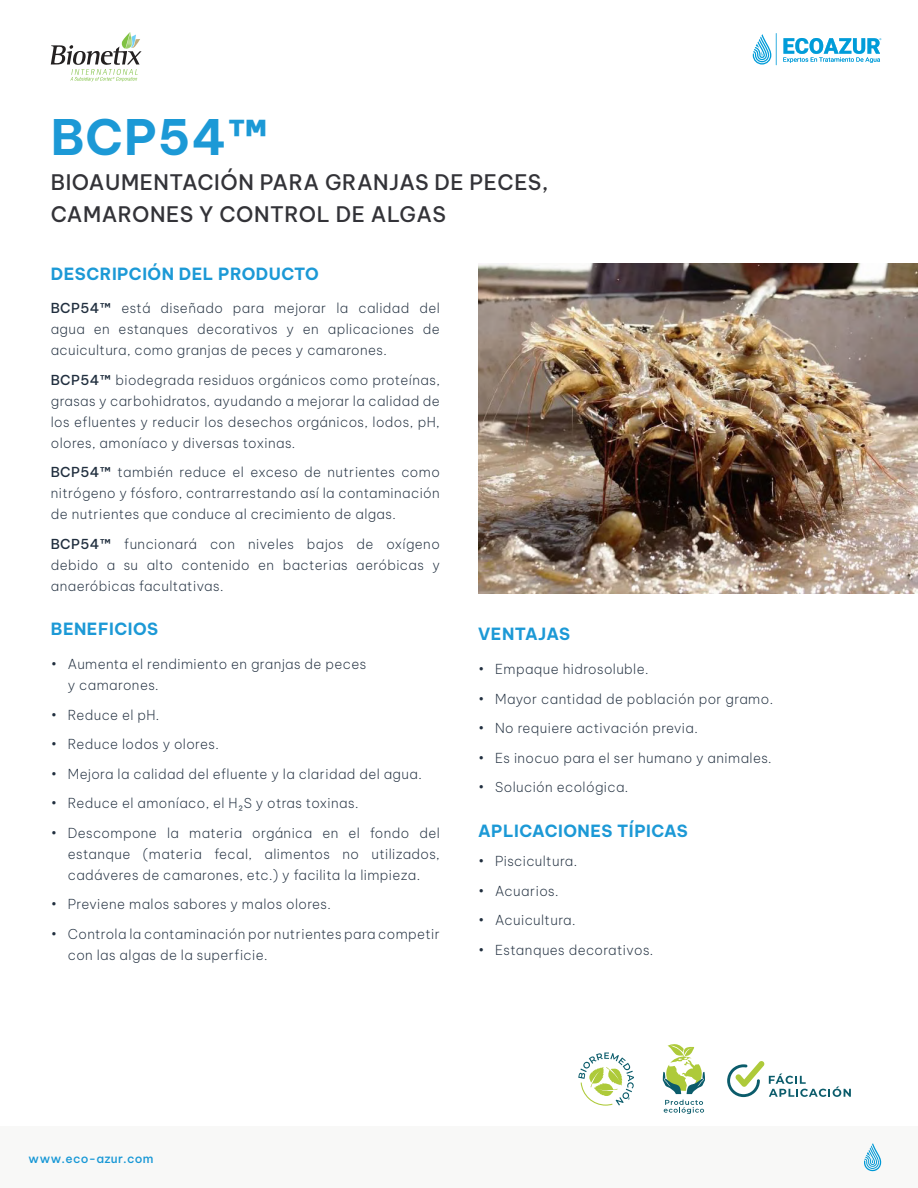
<style>
.page{position:relative;width:918px;height:1188px;background:#fff}
.page>*{position:absolute;margin:0;border:0;box-sizing:border-box;transform-origin:0 0}
.t1{font:700 48px "Be Vietnam Pro";letter-spacing:.025em;color:#1c99d6}
.t2{font:500 21px/31.5px "Be Vietnam Pro";letter-spacing:.025em;color:#333338}
.t3{font:700 16.5px "Be Vietnam Pro";letter-spacing:.03em;color:#1c99d6}
.t4{font:200 13.5px/21px "Be Vietnam Pro";letter-spacing:.03em;color:#212f3f;text-align:justify}
.t5{font:500 12px "Be Vietnam Pro";letter-spacing:.025em;color:#1898d6}
.s1{font-weight:500}
</style>
<div class="page">
<div style="left:0;top:1126px;width:918px;height:62px;background:#f8f8f7"></div>
<svg style="left:864px;top:1143px;width:17px;height:29px"></svg>
<hr style="left:776px;top:33px;width:1px;height:32px;background:#009cd9">
<svg style="left:783px;top:38px;width:98px;height:25px"></svg>
<svg style="left:753px;top:34px;width:18px;height:31px"></svg>
<svg style="left:51px;top:32px;width:91px;height:50px"></svg>
<svg style="left:578px;top:1052px;width:56px;height:54px"></svg>
<svg style="left:664px;top:1100px;width:40px;height:14px"></svg>
<svg style="left:663px;top:1044px;width:42px;height:50px"></svg>
<svg style="left:727px;top:1061px;width:124px;height:36px"></svg>
<img style="left:478px;top:264px;width:440px;height:330px">
<h1 class="t1" style="left:51px;top:96px;width:219px">BCP54™</h1>
<h2 class="t2" style="left:51px;top:165px;width:499px">BIOAUMENTACIÓN PARA GRANJAS DE PECES,<br>CAMARONES Y CONTROL DE ALGAS</h2>
<p class="t3" style="left:51px;top:259px;width:269px">DESCRIPCIÓN DEL PRODUCTO</p>
<p class="t4" style="left:51px;top:297px;width:391px"><span class="s1">BCP54™</span> está diseñado para mejorar la calidad del agua en estanques decorativos y en aplicaciones de acuicultura, como granjas de peces y camarones.</p>
<p class="t4" style="left:51px;top:368px;width:391px"><span class="s1">BCP54™</span> biodegrada residuos orgánicos como proteínas, grasas y carbohidratos, ayudando a mejorar la calidad de los efluentes y reducir los desechos orgánicos, lodos, pH, olores, amoníaco y diversas toxinas.</p>
<p class="t4" style="left:51px;top:461px;width:391px"><span class="s1">BCP54™</span> también reduce el exceso de nutrientes como nitrógeno y fósforo, contrarrestando así la contaminación de nutrientes que conduce al crecimiento de algas.</p>
<p class="t4" style="left:51px;top:532px;width:391px"><span class="s1">BCP54™</span> funcionará con niveles bajos de oxígeno debido a su alto contenido en bacterias aeróbicas y anaeróbicas facultativas.</p>
<p class="t3" style="left:51px;top:615px;width:109px">BENEFICIOS</p>
<p class="t4" style="left:68px;top:653px;width:300px;text-indent:-17px">• Aumenta el rendimiento en granjas de peces y camarones.</p>
<p class="t4" style="left:51px;top:703px;width:110px">• Reduce el pH.</p>
<p class="t4" style="left:51px;top:733px;width:169px">• Reduce lodos y olores.</p>
<p class="t4" style="left:51px;top:762px;width:372px">• Mejora la calidad del efluente y la claridad del agua.</p>
<p class="t4" style="left:51px;top:792px;width:309px">• Reduce el amoníaco, el H₂S y otras toxinas.</p>
<p class="t4" style="left:68px;top:821px;width:374px;text-indent:-17px">• Descompone la materia orgánica en el fondo del estanque (materia fecal, alimentos no utilizados, cadáveres de camarones, etc.) y facilita la limpieza.</p>
<p class="t4" style="left:51px;top:893px;width:282px">• Previene malos sabores y malos olores.</p>
<p class="t4" style="left:68px;top:922px;width:374px;text-indent:-17px">• Controla la contaminación por nutrientes para competir con las algas de la superficie.</p>
<p class="t3" style="left:478px;top:620px;width:94px">VENTAJAS</p>
<p class="t4" style="left:478px;top:658px;width:172px">• Empaque hidrosoluble.</p>
<p class="t4" style="left:478px;top:687px;width:297px">• Mayor cantidad de población por gramo.</p>
<p class="t4" style="left:478px;top:717px;width:221px">• No requiere activación previa.</p>
<p class="t4" style="left:478px;top:746px;width:295px">• Es inocuo para el ser humano y animales.</p>
<p class="t4" style="left:478px;top:776px;width:152px">• Solución ecológica.</p>
<p class="t3" style="left:478px;top:817px;width:211px">APLICACIONES TÍPICAS</p>
<p class="t4" style="left:478px;top:850px;width:101px">• Piscicultura.</p>
<p class="t4" style="left:478px;top:879px;width:82px">• Acuarios.</p>
<p class="t4" style="left:478px;top:909px;width:99px">• Acuicultura.</p>
<p class="t4" style="left:478px;top:938px;width:177px">• Estanques decorativos.</p>
<p class="t5" style="left:28px;top:1149px;width:127px">www.eco-azur.com</p>
</div>
